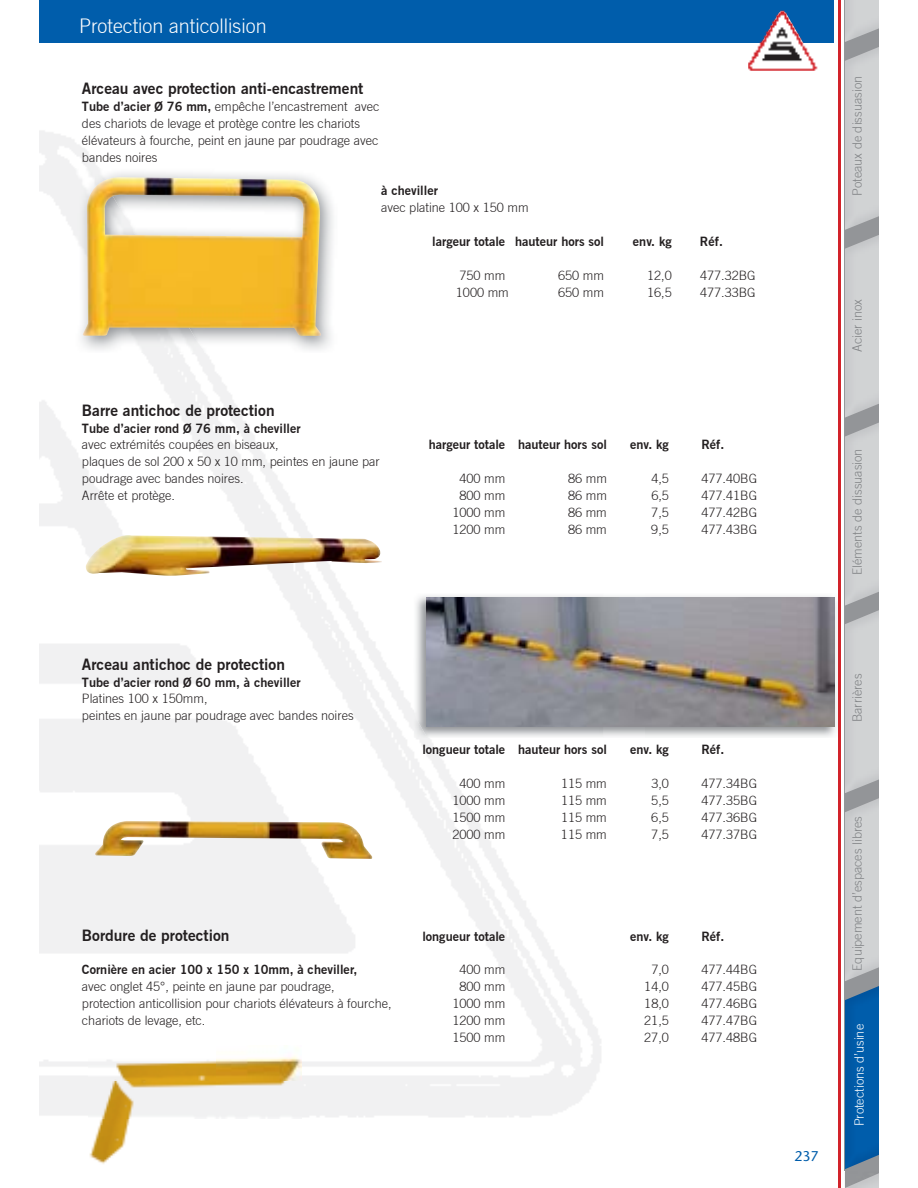
<style>
.page{position:relative;width:918px;height:1188px;background:#fff}
.page>*{position:absolute;margin:0;border:0;box-sizing:border-box;transform-origin:0 0}
.t1{font:300 19.8px "Commerce Light S Si";color:#fff}
.t2{font:600 15.45px "Commerce S Si";color:#231f20}
.t3{font:14.1px "Stone Sans";color:#005dab}
.t4{font:300 12.75px/17px "Commerce Light S Si";color:#231f20}
.t5{font:600 12.75px "Commerce S Si";color:#231f20}
.t6{font:300 12.75px "Commerce Light S Si";color:#808285}
.t7{font:300 12.75px "Commerce Light S Si";color:#fff}
.s1{font-family:"Commerce S Si";font-weight:600}
</style>
<div class="page">
<hr style="left:838px;top:0;width:2px;height:1188px;background:#d2232a">
<div style="left:39px;top:0;width:794px;height:42px;background:#005dab"></div>
<img style="left:748px;top:11px;width:68px;height:60px">
<img style="left:83px;top:177px;width:238px;height:159px">
<img style="left:86px;top:535px;width:296px;height:41px">
<img style="left:88px;top:1045px;width:213px;height:120px">
<img style="left:94px;top:821px;width:279px;height:38px">
<img style="left:414px;top:594px;width:423px;height:144px">
<img style="left:414px;top:715px;width:13px;height:23px">
<img style="left:414px;top:658px;width:12px;height:15px">
<img style="left:426px;top:598px;width:408px;height:129px">
<div style="left:845px;top:0;width:34px;height:1188px;background:#939598"></div>
<img style="left:845px;top:1173px;width:34px;height:15px">
<img style="left:845px;top:47px;width:34px;height:183px">
<img style="left:845px;top:0;width:34px;height:42px">
<img style="left:845px;top:235px;width:34px;height:183px">
<img style="left:845px;top:423px;width:34px;height:183px">
<img style="left:845px;top:610px;width:34px;height:183px">
<img style="left:845px;top:798px;width:34px;height:183px">
<img style="left:845px;top:986px;width:34px;height:183px">
<h1 class="t1" style="left:79px;top:18px;width:189px">Protection anticollision</h1>
<p class="t2" style="left:82px;top:82px;width:283px">Arceau avec protection anti-encastrement</p>
<p class="t4" style="left:82px;top:99px;width:299px"><span class="s1">Tube d’acier Ø 76 mm,</span> empêche l’encastrement avec des chariots de levage et protège contre les chariots élévateurs à fourche, peint en jaune par poudrage avec bandes noires</p>
<p class="t5" style="left:381px;top:186px;width:58px">à cheviller</p>
<p class="t4" style="left:381px;top:200px;width:149px">avec platine 100 x 150 mm</p>
<p class="t5" style="left:432px;top:237px;width:173px">largeur totale hauteur hors sol</p>
<p class="t5" style="left:633px;top:237px;width:40px">env. kg</p>
<p class="t5" style="left:700px;top:237px;width:24px">Réf.</p>
<p class="t4" style="left:459px;top:268px;width:47px">750 mm</p>
<p class="t4" style="left:558px;top:268px;width:47px">650 mm</p>
<p class="t4" style="left:647px;top:268px;width:26px">12,0</p>
<p class="t4" style="left:700px;top:268px;width:57px">477.32BG</p>
<p class="t4" style="left:456px;top:285px;width:54px">1000 mm</p>
<p class="t4" style="left:558px;top:285px;width:47px">650 mm</p>
<p class="t4" style="left:647px;top:285px;width:26px">16,5</p>
<p class="t4" style="left:700px;top:285px;width:57px">477.33BG</p>
<p class="t2" style="left:82px;top:404px;width:194px">Barre antichoc de protection</p>
<p class="t5" style="left:82px;top:423px;width:220px">Tube d’acier rond Ø 76 mm, à cheviller</p>
<p class="t4" style="left:82px;top:438px;width:198px">avec extrémités coupées en biseaux,</p>
<p class="t5" style="left:429px;top:440px;width:180px">hargeur totale hauteur hors sol</p>
<p class="t5" style="left:630px;top:440px;width:40px">env. kg</p>
<p class="t5" style="left:701px;top:440px;width:24px">Réf.</p>
<p class="t4" style="left:82px;top:454px;width:299px">plaques de sol 200 x 50 x 10 mm, peintes en jaune par poudrage avec bandes noires.</p>
<p class="t4" style="left:459px;top:471px;width:47px">400 mm</p>
<p class="t4" style="left:568px;top:471px;width:40px">86 mm</p>
<p class="t4" style="left:651px;top:471px;width:19px">4,5</p>
<p class="t4" style="left:701px;top:471px;width:57px">477.40BG</p>
<p class="t4" style="left:82px;top:488px;width:95px">Arrête et protège.</p>
<p class="t4" style="left:459px;top:488px;width:47px">800 mm</p>
<p class="t4" style="left:568px;top:488px;width:40px">86 mm</p>
<p class="t4" style="left:651px;top:488px;width:19px">6,5</p>
<p class="t4" style="left:701px;top:488px;width:57px">477.41BG</p>
<p class="t4" style="left:452px;top:505px;width:54px">1000 mm</p>
<p class="t4" style="left:568px;top:505px;width:40px">86 mm</p>
<p class="t4" style="left:651px;top:505px;width:19px">7,5</p>
<p class="t4" style="left:701px;top:505px;width:57px">477.42BG</p>
<p class="t4" style="left:452px;top:522px;width:54px">1200 mm</p>
<p class="t4" style="left:568px;top:522px;width:40px">86 mm</p>
<p class="t4" style="left:651px;top:522px;width:19px">9,5</p>
<p class="t4" style="left:701px;top:522px;width:57px">477.43BG</p>
<p class="t2" style="left:82px;top:658px;width:205px">Arceau antichoc de protection</p>
<p class="t5" style="left:82px;top:677px;width:220px">Tube d’acier rond Ø 60 mm, à cheviller</p>
<p class="t4" style="left:82px;top:692px;width:273px">Platines 100 x 150mm,<br>peintes en jaune par poudrage avec bandes noires</p>
<p class="t5" style="left:422px;top:745px;width:186px">longueur totale hauteur hors sol</p>
<p class="t5" style="left:630px;top:745px;width:40px">env. kg</p>
<p class="t5" style="left:701px;top:745px;width:24px">Réf.</p>
<p class="t4" style="left:459px;top:776px;width:47px">400 mm</p>
<p class="t4" style="left:561px;top:776px;width:47px">115 mm</p>
<p class="t4" style="left:651px;top:776px;width:19px">3,0</p>
<p class="t4" style="left:701px;top:776px;width:57px">477.34BG</p>
<p class="t4" style="left:452px;top:793px;width:54px">1000 mm</p>
<p class="t4" style="left:561px;top:793px;width:47px">115 mm</p>
<p class="t4" style="left:651px;top:793px;width:19px">5,5</p>
<p class="t4" style="left:701px;top:793px;width:57px">477.35BG</p>
<p class="t4" style="left:452px;top:810px;width:54px">1500 mm</p>
<p class="t4" style="left:561px;top:810px;width:47px">115 mm</p>
<p class="t4" style="left:651px;top:810px;width:19px">6,5</p>
<p class="t4" style="left:701px;top:810px;width:57px">477.36BG</p>
<p class="t4" style="left:452px;top:827px;width:54px">2000 mm</p>
<p class="t4" style="left:561px;top:827px;width:47px">115 mm</p>
<p class="t4" style="left:651px;top:827px;width:19px">7,5</p>
<p class="t4" style="left:701px;top:827px;width:57px">477.37BG</p>
<p class="t2" style="left:82px;top:929px;width:149px">Bordure de protection</p>
<p class="t5" style="left:422px;top:931px;width:84px">longueur totale</p>
<p class="t5" style="left:630px;top:931px;width:40px">env. kg</p>
<p class="t5" style="left:701px;top:931px;width:24px">Réf.</p>
<p class="t5" style="left:82px;top:965px;width:277px">Cornière en acier 100 x 150 x 10mm, à cheviller,</p>
<p class="t4" style="left:459px;top:962px;width:47px">400 mm</p>
<p class="t4" style="left:651px;top:962px;width:19px">7,0</p>
<p class="t4" style="left:701px;top:962px;width:57px">477.44BG</p>
<p class="t4" style="left:82px;top:979px;width:254px">avec onglet 45°, peinte en jaune par poudrage,</p>
<p class="t4" style="left:459px;top:979px;width:47px">800 mm</p>
<p class="t4" style="left:644px;top:979px;width:26px">14,0</p>
<p class="t4" style="left:701px;top:979px;width:57px">477.45BG</p>
<p class="t4" style="left:82px;top:996px;width:311px">protection anticollision pour chariots élévateurs à fourche,</p>
<p class="t4" style="left:452px;top:996px;width:54px">1000 mm</p>
<p class="t4" style="left:644px;top:996px;width:26px">18,0</p>
<p class="t4" style="left:701px;top:996px;width:57px">477.46BG</p>
<p class="t4" style="left:82px;top:1013px;width:125px">chariots de levage, etc.</p>
<p class="t4" style="left:452px;top:1013px;width:54px">1200 mm</p>
<p class="t4" style="left:644px;top:1013px;width:26px">21,5</p>
<p class="t4" style="left:701px;top:1013px;width:57px">477.47BG</p>
<p class="t4" style="left:452px;top:1030px;width:54px">1500 mm</p>
<p class="t4" style="left:644px;top:1030px;width:26px">27,0</p>
<p class="t4" style="left:701px;top:1030px;width:57px">477.48BG</p>
<p class="t6" style="left:852px;top:196px;width:121px;rotate:-90deg">Poteaux de dissuasion</p>
<p class="t6" style="left:852px;top:352px;width:54px;rotate:-90deg">Acier inox</p>
<p class="t6" style="left:852px;top:575px;width:128px;rotate:-90deg">Eléments de dissuasion</p>
<p class="t6" style="left:852px;top:722px;width:50px;rotate:-90deg">Barrières</p>
<p class="t3" style="left:794px;top:1151px;width:26px">237</p>
<p class="t6" style="left:852px;top:971px;width:156px;rotate:-90deg">Equipement d’espaces libres</p>
<p class="t7" style="left:854px;top:1126px;width:104px;rotate:-90deg">Protections d’usine</p>
</div>
